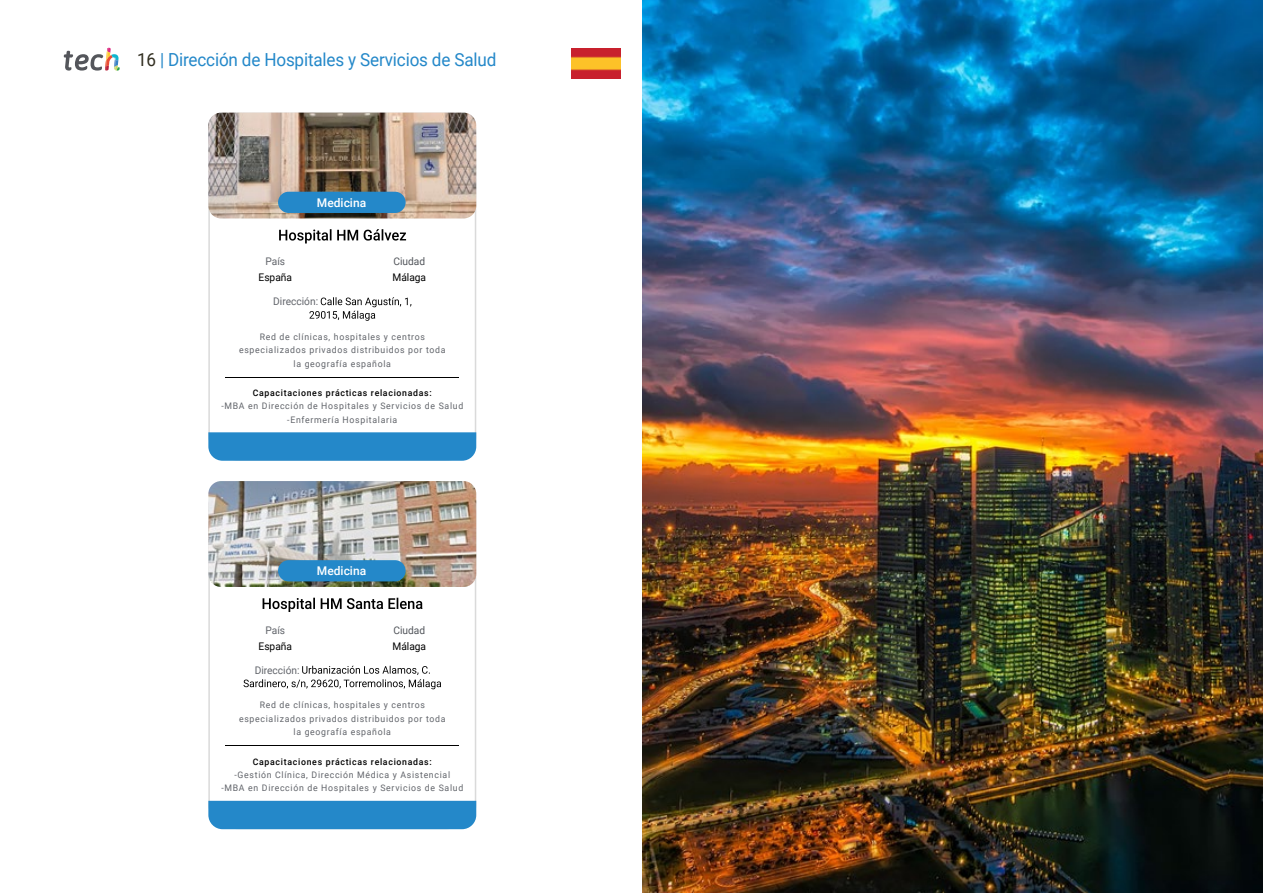
<style>
.page{position:relative;width:1263px;height:893px;background:#fff}
.page>*{position:absolute;margin:0;border:0;box-sizing:border-box;transform-origin:0 0}
.t1{font:18px "Roboto";letter-spacing:-.01em;color:#2488c9;scale:.95 1}
.t2{font:500 12px "Roboto";color:#fff}
.t3{font:10.5px "Roboto";color:#61646a}
.t4{font:10.5px "Roboto";color:#000}
.t5{font:10.5px "Roboto";color:#52555b}
.t6{font:9px/13.5px "Roboto";letter-spacing:.08em;color:#61646a;text-align:center}
.t7{font:500 9px "Roboto";letter-spacing:.08em;color:#000}
.s1{color:#312e20}
</style>
<div class="page">
<img style="left:642px;top:0;width:621px;height:893px">
<svg style="left:64px;top:48px;width:56px;height:23px"></svg>
<img style="left:571px;top:49px;width:50px;height:30px">
<svg style="left:208px;top:112px;width:269px;height:337px"></svg>
<img style="left:208px;top:113px;width:268px;height:105px">
<div style="left:278px;top:192px;width:128px;height:21px;background:#2488c9;border-radius:11px"></div>
<svg style="left:208px;top:432px;width:268px;height:29px;background:#2a8bca"></svg>
<hr style="left:225px;top:377px;width:234px;height:1px;background:#000">
<svg style="left:309px;top:297px;width:102px;height:24px"></svg>
<svg style="left:279px;top:229px;width:127px;height:14px"></svg>
<svg style="left:208px;top:492px;width:269px;height:338px"></svg>
<img style="left:208px;top:481px;width:268px;height:106px">
<div style="left:278px;top:560px;width:128px;height:21px;background:#2488c9;border-radius:11px"></div>
<div style="left:208px;top:801px;width:268px;height:28px;background:#2488c9"></div>
<hr style="left:225px;top:745px;width:234px;height:1px;background:#000">
<svg style="left:244px;top:666px;width:197px;height:23px"></svg>
<svg style="left:263px;top:598px;width:159px;height:14px"></svg>
<h1 class="t1" style="left:137px;top:47px;width:380px"><span class="s1">16</span> | Dirección de Hospitales y Servicios de Salud</h1>
<p class="t3" style="left:265px;top:254px;width:21px">País</p>
<p class="t4" style="left:259px;top:270px;width:35px">España</p>
<h2 class="t2" style="left:317px;top:194px;width:51px">Medicina</h2>
<p class="t5" style="left:393px;top:254px;width:33px">Ciudad</p>
<p class="t4" style="left:392px;top:270px;width:35px">Málaga</p>
<p class="t3" style="left:273px;top:294px;width:46px">Dirección:</p>
<p class="t6" style="left:239px;top:329px;width:208px">Red de clínicas, hospitales y centros especializados privados distribuidos por toda la geografía española</p>
<p class="t7" style="left:253px;top:387px;width:180px">Capacitaciones prácticas relacionadas:</p>
<p class="t6" style="left:221px;top:399px;width:243px">-MBA en Dirección de Hospitales y Servicios de Salud -Enfermería Hospitalaria</p>
<p class="t3" style="left:265px;top:622px;width:21px">País</p>
<p class="t4" style="left:259px;top:639px;width:35px">España</p>
<h2 class="t2" style="left:317px;top:563px;width:51px">Medicina</h2>
<p class="t5" style="left:393px;top:622px;width:33px">Ciudad</p>
<p class="t4" style="left:392px;top:639px;width:35px">Málaga</p>
<p class="t3" style="left:255px;top:662px;width:46px">Dirección:</p>
<p class="t6" style="left:239px;top:698px;width:208px">Red de clínicas, hospitales y centros especializados privados distribuidos por toda la geografía española</p>
<p class="t7" style="left:253px;top:755px;width:180px">Capacitaciones prácticas relacionadas:</p>
<p class="t6" style="left:221px;top:768px;width:243px">-Gestión Clínica, Dirección Médica y Asistencial<br>-MBA en Dirección de Hospitales y Servicios de Salud</p>
</div>
